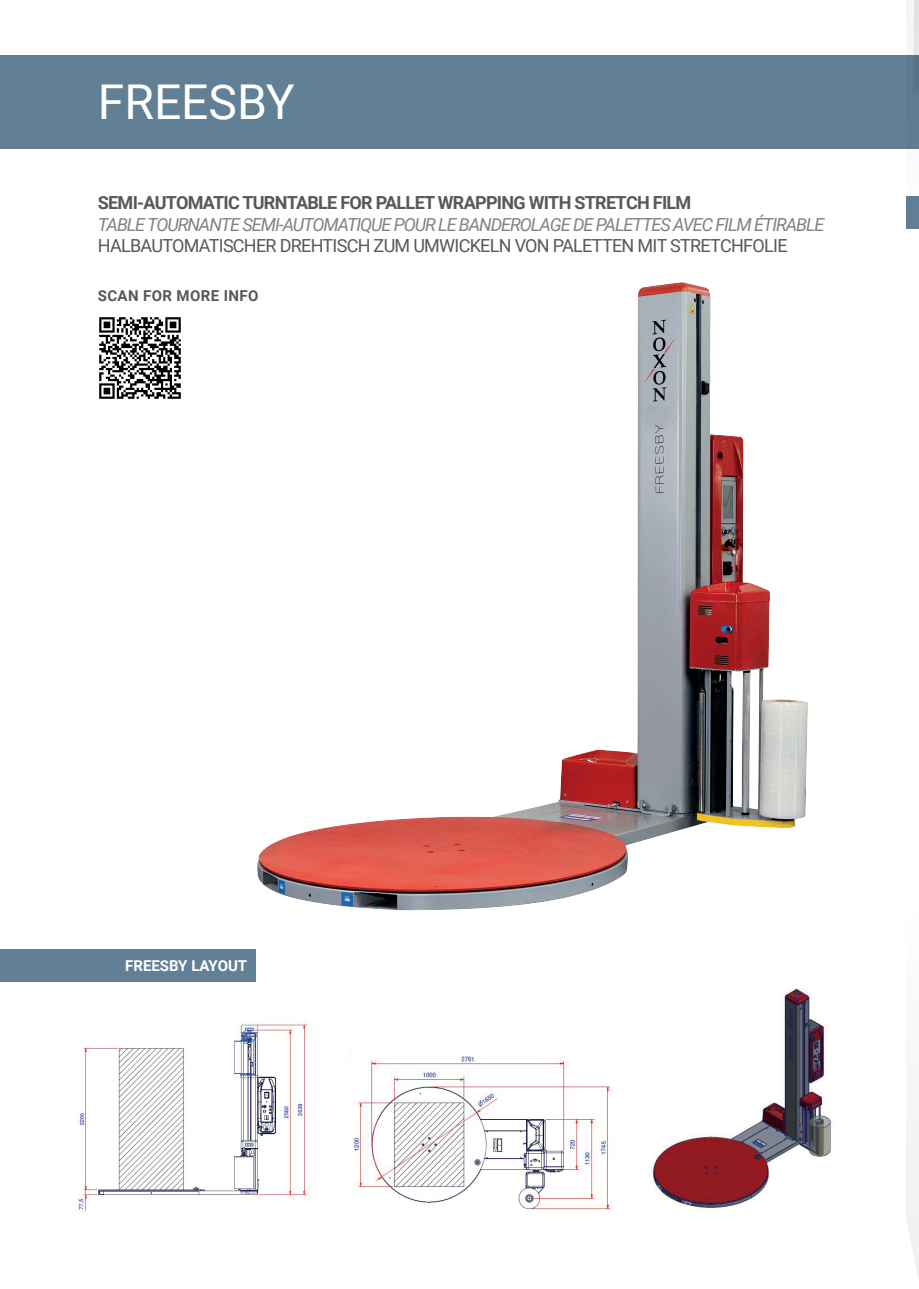
<style>
.page{position:relative;width:919px;height:1289px;background:#fff}
.page>*{position:absolute;margin:0;border:0;box-sizing:border-box;transform-origin:0 0}
.t1{font:48px "Roboto";color:#fff}
.t2{font:italic 18px "Roboto";letter-spacing:-.06em;color:#808285}
.t3{font:18px "Roboto";letter-spacing:-.04em;color:#57585a}
.t4{font:700 18px "Roboto";letter-spacing:-.04em;color:#57585a}
.t5{font:700 15px "Roboto";letter-spacing:.025em;color:#57585a}
.t6{font:700 15px "Roboto";color:#fff}
</style>
<div class="page">
<img style="left:257px;top:282px;width:551px;height:629px">
<div style="left:0;top:948px;width:255px;height:33px;background:#618096"></div>
<svg style="left:906px;top:0;width:12px;height:1274px"></svg>
<div style="left:0;top:55px;width:918px;height:94px;background:#618096"></div>
<img style="left:76px;top:1021px;width:234px;height:193px">
<img style="left:649px;top:988px;width:185px;height:222px">
<img style="left:346px;top:1049px;width:267px;height:161px">
<img style="left:99px;top:317px;width:82px;height:82px">
<div style="left:906px;top:196px;width:12px;height:33px;background:#618096"></div>
<h1 class="t1" style="left:98px;top:68px;width:198px">FREESBY</h1>
<p class="t4" style="left:98px;top:190px;width:595px">SEMI-AUTOMATIC TURNTABLE FOR PALLET WRAPPING WITH STRETCH FILM</p>
<p class="t2" style="left:98px;top:212px;width:728px">TABLE TOURNANTE SEMI-AUTOMATIQUE POUR LE BANDEROLAGE DE PALETTES AVEC FILM ÉTIRABLE</p>
<p class="t3" style="left:98px;top:233px;width:691px">HALBAUTOMATISCHER DREHTISCH ZUM UMWICKELN VON PALETTEN MIT STRETCHFOLIE</p>
<p class="t5" style="left:98px;top:285px;width:162px">SCAN FOR MORE INFO</p>
<p class="t6" style="left:125px;top:954px;width:123px">FREESBY LAYOUT</p>
</div>
